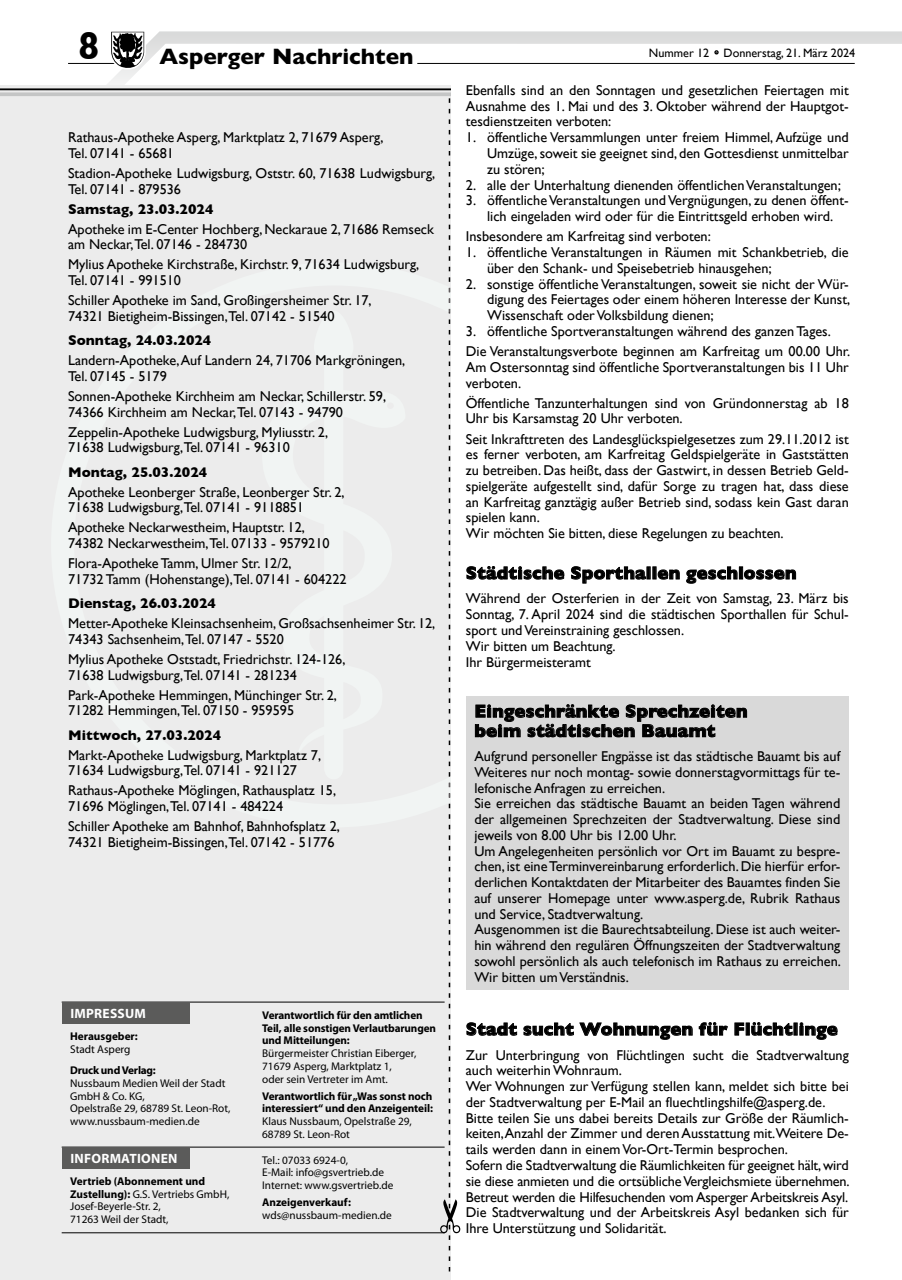
<style>
.page{position:relative;width:902px;height:1280px;background:#fff}
.page>*{position:absolute;margin:0;border:0;box-sizing:border-box;transform-origin:0 0}
.t1{font:700 39.3px "Gill Sans";color:#000;scale:.86 1}
.t2{font:700 22.5px "Gill Sans";color:#000}
.t3{font:700 18px/19.5px "Gill Sans";letter-spacing:.02em;color:#000}
.t4{font:14.25px/15.8px "Gill Sans";color:#000}
.t5{font:700 14.25px "Gill Sans";color:#000}
.t6{font:700 13.5px "Myriad Pro";letter-spacing:.02em;color:#fff}
.t7{font:12.15px "Gill Sans";color:#000}
.t8{font:11.25px/12.8px "Myriad Pro";color:#000}
.t9{font:700 11.25px/12.8px "Myriad Pro";letter-spacing:-.01em;color:#000}
.s1{font-weight:700}
</style>
<div class="page">
<svg style="left:68px;top:31px;width:833px;height:54px"></svg>
<hr style="left:68px;top:63px;width:62px;height:1px;background:#000">
<hr style="left:417px;top:63px;width:437px;height:1px;background:#000">
<svg style="left:108px;top:31px;width:39px;height:42px"></svg>
<svg style="left:711px;top:48px;width:10px;height:9px"></svg>
<svg style="left:466px;top:566px;width:98px;height:13px"></svg>
<svg style="left:571px;top:566px;width:75px;height:17px"></svg>
<svg style="left:658px;top:570px;width:21px;height:9px"></svg>
<svg style="left:686px;top:566px;width:109px;height:17px"></svg>
<div style="left:466px;top:696px;width:382px;height:294px;background:#d9d9d9"></div>
<svg style="left:475px;top:704px;width:271px;height:33px"></svg>
<svg style="left:466px;top:1022px;width:51px;height:14px"></svg>
<svg style="left:523px;top:1023px;width:50px;height:12px"></svg>
<svg style="left:579px;top:1022px;width:113px;height:18px"></svg>
<svg style="left:699px;top:1022px;width:28px;height:13px"></svg>
<svg style="left:734px;top:1022px;width:58px;height:13px"></svg>
<svg style="left:799px;top:1022px;width:38px;height:18px"></svg>
<div style="left:0;top:85px;width:451px;height:1195px;background:#ececec"></div>
<hr style="left:0;top:88px;width:451px;height:2px;background:#000">
<svg style="left:0;top:92px;width:451px;height:4px;fill:#c4c5c5"></svg>
<svg style="left:440px;top:98px;width:20px;height:1173px"></svg>
<hr style="left:62px;top:1002px;width:382px;height:1px;background:#000">
<div style="left:62px;top:1002px;width:127px;height:21px;background:#5b5b5a"></div>
<hr style="left:62px;top:1147px;width:382px;height:1px;background:#000">
<div style="left:62px;top:1148px;width:127px;height:21px;background:#5b5b5a"></div>
<hr style="left:62px;top:1232px;width:382px;height:1px;background:#000">
<h1 class="t1" style="left:79px;top:23px;width:25px">8</h1>
<h2 class="t2" style="left:159px;top:43px;width:255px">Asperger Nachrichten</h2>
<p class="t7" style="left:649px;top:45px;width:208px">Nummer 12 · Donnerstag, 21. März 2024</p>
<p class="t4" style="left:466px;top:82px;width:384px;text-align:justify">Ebenfalls sind an den Sonntagen und gesetzlichen Feiertagen mit Ausnahme des 1. Mai und des 3. Oktober während der Hauptgot&shy;tesdienstzeiten verboten:</p>
<p class="t4" style="left:487px;top:129px;width:363px;text-align:justify;text-indent:-21px">1. öffentliche Versammlungen unter freiem Himmel, Aufzüge und Umzüge, soweit sie geeignet sind, den Gottesdienst unmittelbar zu stören;</p>
<p class="t4" style="left:466px;top:177px;width:376px">2. alle der Unterhaltung dienenden öffentlichen Veranstaltungen;</p>
<p class="t4" style="left:466px;top:193px;width:384px;text-align:center">3. öffentliche Veranstaltungen und Vergnügungen, zu denen öffent&shy;lich eingeladen wird oder für die Eintrittsgeld erhoben wird.</p>
<p class="t4" style="left:466px;top:228px;width:246px">Insbesondere am Karfreitag sind verboten:</p>
<p class="t4" style="left:487px;top:244px;width:363px;text-indent:-21px">1. öffentliche Veranstaltungen in Räumen mit Schankbetrieb, die über den Schank- und Speisebetrieb hinausgehen;</p>
<p class="t4" style="left:487px;top:276px;width:364px;text-align:justify;text-indent:-21px">2. sonstige öffentliche Veranstaltungen, soweit sie nicht der Wür&shy;digung des Feiertages oder einem höheren Interesse der Kunst, Wissenschaft oder Volksbildung dienen;</p>
<p class="t4" style="left:466px;top:321px;width:386px;line-height:20.1px">3. öffentliche Sportveranstaltungen während des ganzen Tages.<br>Die Veranstaltungsverbote beginnen am Karfreitag um 00.00 Uhr.</p>
<p class="t4" style="left:466px;top:359px;width:384px">Am Ostersonntag sind öffentliche Sportveranstaltungen bis 11 Uhr verboten.</p>
<p class="t4" style="left:466px;top:395px;width:384px">Öffentliche Tanzunterhaltungen sind von Gründonnerstag ab 18<br>Uhr bis Karsamstag 20 Uhr verboten.</p>
<p class="t4" style="left:466px;top:431px;width:384px">Seit Inkrafttreten des Landesglückspielgesetzes zum 29.11.2012 ist es ferner verboten, am Karfreitag Geldspielgeräte in Gaststätten zu betreiben. Das heißt, dass der Gastwirt, in dessen Betrieb Geld&shy;spielgeräte aufgestellt sind, dafür Sorge zu tragen hat, dass diese an Karfreitag ganztägig außer Betrieb sind, sodass kein Gast daran spielen kann.<br>Wir möchten Sie bitten, diese Regelungen zu beachten.</p>
<p class="t3" style="left:466px;top:563px;width:332px">Städtische Sporthallen geschlossen</p>
<p class="t4" style="left:466px;top:590px;width:384px">Während der Osterferien in der Zeit von Samstag, 23. März bis Sonntag, 7. April 2024 sind die städtischen Sporthallen für Schul&shy;sport und Vereinstraining geschlossen.<br>Wir bitten um Beachtung.<br>Ihr Bürgermeisteramt</p>
<p class="t3" style="left:474px;top:701px;width:274px">Eingeschränkte Sprechzeiten beim städtischen Bauamt</p>
<p class="t4" style="left:474px;top:748px;width:368px">Aufgrund personeller Engpässe ist das städtische Bauamt bis auf Weiteres nur noch montag- sowie donnerstagvormittags für te&shy;lefonische Anfragen zu erreichen.<br>Sie erreichen das städtische Bauamt an beiden Tagen während der allgemeinen Sprechzeiten der Stadtverwaltung. Diese sind jeweils von 8.00 Uhr bis 12.00 Uhr.<br>Um Angelegenheiten persönlich vor Ort im Bauamt zu bespre&shy;chen, ist eine Terminvereinbarung erforderlich. Die hierfür erfor&shy;derlichen Kontaktdaten der Mitarbeiter des Bauamtes finden Sie auf unserer Homepage unter www.asperg.de, Rubrik Rathaus und Service, Stadtverwaltung.<br>Ausgenommen ist die Baurechtsabteilung. Diese ist auch weiter&shy;hin während den regulären Öffnungszeiten der Stadtverwaltung sowohl persönlich als auch telefonisch im Rathaus zu erreichen.<br>Wir bitten um Verständnis.</p>
<p class="t4" style="left:68px;top:129px;width:317px">Rathaus-Apotheke Asperg, Marktplatz 2, 71679 Asperg,<br>Tel. 07141 - 65681</p>
<p class="t4" style="left:68px;top:165px;width:369px">Stadion-Apotheke Ludwigsburg, Oststr. 60, 71638 Ludwigsburg,<br>Tel. 07141 - 879536</p>
<p class="t5" style="left:68px;top:200px;width:147px">Samstag, 23.03.2024</p>
<p class="t4" style="left:68px;top:221px;width:367px">Apotheke im E-Center Hochberg, Neckaraue 2, 71686 Remseck am Neckar,Tel. 07146 - 284730</p>
<p class="t4" style="left:68px;top:257px;width:353px">Mylius Apotheke Kirchstraße, Kirchstr. 9, 71634 Ludwigsburg,<br>Tel. 07141 - 991510</p>
<p class="t4" style="left:68px;top:292px;width:305px">Schiller Apotheke im Sand, Großingersheimer Str. 17,<br>74321 Bietigheim-Bissingen,Tel. 07142 - 51540</p>
<p class="t5" style="left:68px;top:332px;width:145px">Sonntag, 24.03.2024</p>
<p class="t4" style="left:68px;top:352px;width:339px">Landern-Apotheke, Auf Landern 24, 71706 Markgröningen,<br>Tel. 07145 - 5179</p>
<p class="t4" style="left:68px;top:388px;width:319px">Sonnen-Apotheke Kirchheim am Neckar, Schillerstr. 59,<br>74366 Kirchheim am Neckar,Tel. 07143 - 94790</p>
<p class="t4" style="left:68px;top:424px;width:261px">Zeppelin-Apotheke Ludwigsburg, Myliusstr. 2,<br>71638 Ludwigsburg,Tel. 07141 - 96310</p>
<p class="t5" style="left:68px;top:463px;width:141px">Montag, 25.03.2024</p>
<p class="t4" style="left:68px;top:484px;width:278px">Apotheke Leonberger Straße, Leonberger Str. 2,<br>71638 Ludwigsburg,Tel. 07141 - 9118851</p>
<p class="t4" style="left:68px;top:520px;width:263px">Apotheke Neckarwestheim, Hauptstr. 12,<br>74382 Neckarwestheim,Tel. 07133 - 9579210</p>
<p class="t4" style="left:68px;top:555px;width:280px">Flora-Apotheke Tamm, Ulmer Str. 12/2,<br>71732 Tamm (Hohenstange),Tel. 07141 - 604222</p>
<p class="t5" style="left:68px;top:595px;width:149px">Dienstag, 26.03.2024</p>
<p class="t4" style="left:68px;top:615px;width:369px">Metter-Apotheke Kleinsachsenheim, Großsachsenheimer Str. 12,<br>74343 Sachsenheim,Tel. 07147 - 5520</p>
<p class="t4" style="left:68px;top:651px;width:279px">Mylius Apotheke Oststadt, Friedrichstr. 124-126,<br>71638 Ludwigsburg,Tel. 07141 - 281234</p>
<p class="t4" style="left:68px;top:687px;width:270px">Park-Apotheke Hemmingen, Münchinger Str. 2,<br>71282 Hemmingen,Tel. 07150 - 959595</p>
<p class="t5" style="left:68px;top:726px;width:155px">Mittwoch, 27.03.2024</p>
<p class="t4" style="left:68px;top:747px;width:255px">Markt-Apotheke Ludwigsburg, Marktplatz 7,<br>71634 Ludwigsburg,Tel. 07141 - 921127</p>
<p class="t4" style="left:68px;top:783px;width:269px">Rathaus-Apotheke Möglingen, Rathausplatz 15,<br>71696 Möglingen,Tel. 07141 - 484224</p>
<p class="t4" style="left:68px;top:818px;width:273px">Schiller Apotheke am Bahnhof, Bahnhofsplatz 2,<br>74321 Bietigheim-Bissingen,Tel. 07142 - 51776</p>
<p class="t6" style="left:70px;top:1004px;width:77px">IMPRESSUM</p>
<p class="t9" style="left:70px;top:1029px;width:69px">Herausgeber:</p>
<p class="t8" style="left:70px;top:1042px;width:62px">Stadt Asperg</p>
<p class="t9" style="left:70px;top:1063px;width:87px">Druck und Verlag:</p>
<p class="t8" style="left:70px;top:1076px;width:162px">Nussbaum Medien Weil der Stadt<br>GmbH &amp; Co. KG,<br>Opelstraße 29, 68789 St. Leon-Rot, www.nussbaum-medien.de</p>
<p class="t6" style="left:70px;top:1150px;width:109px">INFORMATIONEN</p>
<p class="t8" style="left:70px;top:1174px;width:161px"><span class="s1">Vertrieb (Abonnement und<br>Zustellung):</span> G.S. Vertriebs GmbH,<br>Josef-Beyerle-Str. 2,<br>71263 Weil der Stadt,</p>
<p class="t9" style="left:262px;top:1008px;width:175px">Verantwortlich für den amtlichen<br>Teil, alle sonstigen Verlautbarungen und Mitteilungen:</p>
<p class="t8" style="left:262px;top:1047px;width:156px">Bürgermeister Christian Eiberger,<br>71679 Asperg, Marktplatz 1, oder sein Vertreter im Amt.</p>
<p class="t9" style="left:262px;top:1089px;width:172px">Verantwortlich für „Was sonst noch interessiert“ und den Anzeigenteil:</p>
<p class="t8" style="left:262px;top:1115px;width:151px">Klaus Nussbaum, Opelstraße 29,<br>68789 St. Leon-Rot</p>
<p class="t8" style="left:262px;top:1153px;width:133px">Tel.: 07033 6924-0,<br>E-Mail: info@gsvertrieb.de<br>Internet: www.gsvertrieb.de</p>
<p class="t9" style="left:262px;top:1195px;width:90px">Anzeigenverkauf:</p>
<p class="t8" style="left:262px;top:1208px;width:131px">wds@nussbaum-medien.de</p>
<p class="t3" style="left:466px;top:1019px;width:373px">Stadt sucht Wohnungen für Flüchtlinge</p>
<p class="t4" style="left:466px;top:1047px;width:385px">Zur Unterbringung von Flüchtlingen sucht die Stadtverwaltung auch weiterhin Wohnraum.<br>Wer Wohnungen zur Verfügung stellen kann, meldet sich bitte bei der Stadtverwaltung per E-Mail an fluechtlingshilfe@asperg.de.<br>Bitte teilen Sie uns dabei bereits Details zur Größe der Räumlich&shy;keiten,Anzahl der Zimmer und deren Ausstattung mit.Weitere De&shy;tails werden dann in einem Vor-Ort-Termin besprochen.<br>Sofern die Stadtverwaltung die Räumlichkeiten für geeignet hält, wird sie diese anmieten und die ortsübliche Vergleichsmiete übernehmen.<br>Betreut werden die Hilfesuchenden vom Asperger Arbeitskreis Asyl.<br>Die Stadtverwaltung und der Arbeitskreis Asyl bedanken sich für Ihre Unterstützung und Solidarität.</p>
</div>
